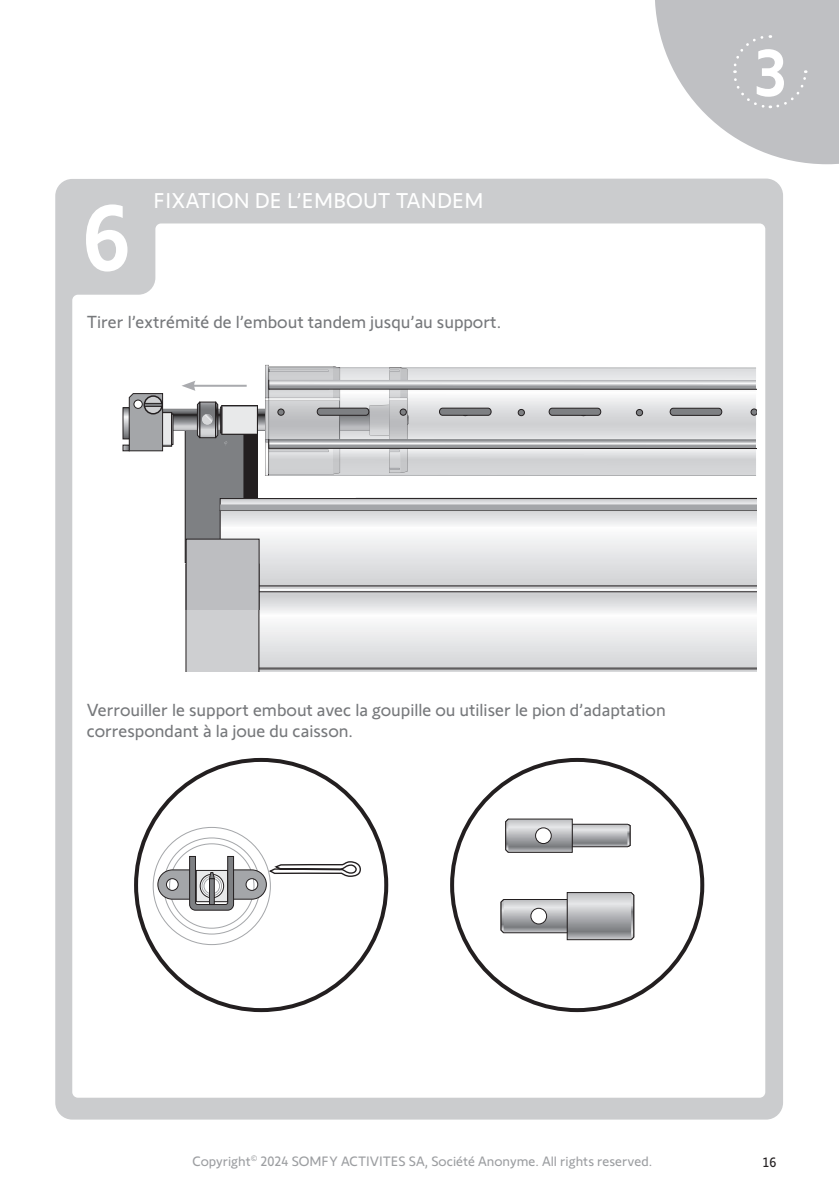
<style>
.page{position:relative;width:840px;height:1190px;background:#fff}
.page>*{position:absolute;margin:0;border:0;box-sizing:border-box;transform-origin:0 0}
.t1{font:500 96px "Somfy Sans";color:#fff}
.t2{font:500 68px "Somfy Sans";color:#fff}
.t3{font:22px "Somfy Sans";letter-spacing:.01em;color:#fff}
.t4{font:18px/21.6px "Somfy Sans";color:#76787b}
.t5{font:14px "Somfy Sans";color:#9c9ea1}
.t6{font:14px "Somfy Sans";color:#231f20}
</style>
<div class="page">
<div style="left:55px;top:179px;width:728px;height:941px;background:#cbccce;border-radius:17px"></div>
<div style="left:72px;top:223px;width:693px;height:875px;background:#fff"></div>
<svg style="left:655px;top:0;width:184px;height:164px"></svg>
<div style="left:185px;top:413px;width:72px;height:149px;background:#7e8083"></div>
<div style="left:244px;top:414px;width:13px;height:148px;background:#231f20"></div>
<div style="left:244px;top:414px;width:14px;height:149px;border:1px solid #231f20"></div>
<svg style="left:220px;top:511px;width:536px;height:53px"></svg>
<hr style="left:221px;top:672px;width:535px;height:1px;background:#fff">
<svg style="left:220px;top:498px;width:536px;height:13px"></svg>
<div style="left:220px;top:504px;width:536px;height:6px;background:#a4a6a9"></div>
<svg style="left:186px;top:564px;width:570px;height:107px"></svg>
<div style="left:186px;top:539px;width:73px;height:70px;background:#bdbec1"></div>
<div style="left:186px;top:539px;width:73px;height:71px;border:1px solid #231f20"></div>
<svg style="left:123px;top:365px;width:633px;height:111px"></svg>
<svg style="left:153px;top:827px;width:117px;height:118px;fill:#fff"></svg>
<svg style="left:164px;top:838px;width:96px;height:96px"></svg>
<div style="left:170px;top:844px;width:84px;height:84px;background:#fff;border-radius:50%"></div>
<svg style="left:157px;top:856px;width:205px;height:55px"></svg>
<svg style="left:500px;top:891px;width:135px;height:50px"></svg>
<svg style="left:505px;top:818px;width:126px;height:36px"></svg>
<h1 class="t1" style="left:83px;top:206px;width:49px">6</h1>
<p class="t3" style="left:153px;top:193px;width:332px">FIXATION DE L’EMBOUT TANDEM</p>
<p class="t3" style="left:161px;top:196px;width:257px">OUVERTURE DU CAISSON</p>
<p class="t4" style="left:87px;top:313px;width:416px">Tirer l’extrémité de l’embout tandem jusqu’au support.</p>
<h2 class="t2" style="left:753px;top:50px;width:35px">3</h2>
<p class="t4" style="left:87px;top:700px;width:580px">Verrouiller le support embout avec la goupille ou utiliser le pion d’adaptation correspondant à la joue du caisson.</p>
<p class="t5" style="left:192px;top:1156px;width:461px">Copyright<sup>©</sup> 2024 SOMFY ACTIVITES SA, Société Anonyme. All rights reserved.</p>
<p class="t6" style="left:763px;top:1158px;width:15px">16</p>
</div>
